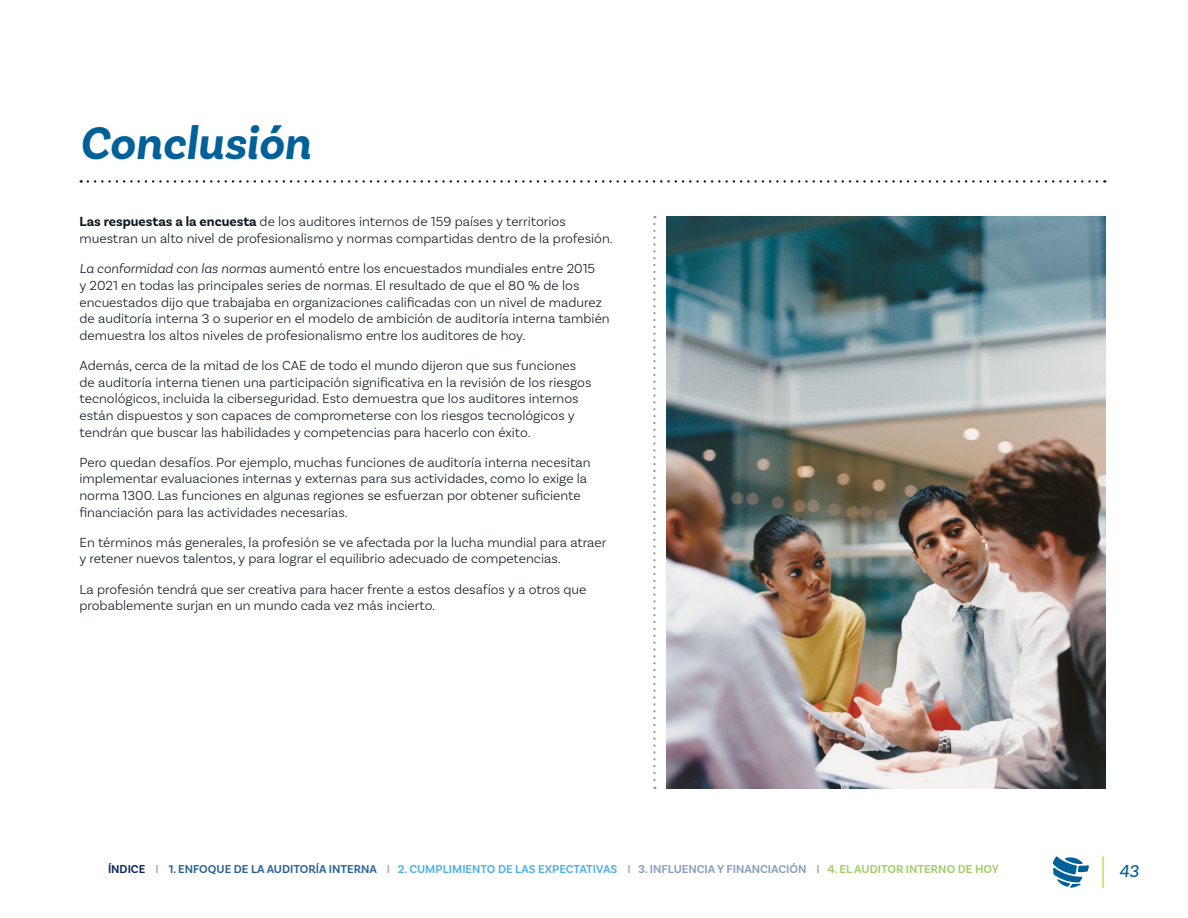
<style>
.page{position:relative;width:1188px;height:918px;background:#fff}
.page>*{position:absolute;margin:0;border:0;box-sizing:border-box;transform-origin:0 0}
.t1{font:italic 700 48px "Basic Sans";color:#006098}
.t2{font:italic 18px "Basic Sans";color:#006098}
.t3{font:300 13.8px/16.6px "Basic Sans";color:#0e1821}
.t4{font:600 12px "Basic Sans";color:#4dafe9}
.s1{font-weight:700}
.s2{font-style:italic}
.s3{color:#07215c}
.s4{color:#a7a9ac}
.s5{color:#276194}
.s6{color:#879cbd}
.s7{color:#a0cd63}
</style>
<div class="page">
<hr style="left:1103px;top:856px;width:1px;height:32px;background:#91d400">
<svg style="left:1053px;top:856px;width:36px;height:32px"></svg>
<svg style="left:88px;top:180px;width:1017px;height:3px"></svg>
<svg style="left:653px;top:224px;width:3px;height:565px"></svg>
<img style="left:666px;top:216px;width:440px;height:573px">
<h1 class="t1" style="left:80px;top:114px;width:233px">Conclusión</h1>
<p class="t3" style="left:80px;top:213px;width:535px"><span class="s1">Las respuestas a la encuesta</span> de los auditores internos de 159 países y territorios muestran un alto nivel de profesionalismo y normas compartidas dentro de la profesión.</p>
<p class="t3" style="left:80px;top:260px;width:532px"><span class="s2">La conformidad con las normas</span> aumentó entre los encuestados mundiales entre 2015<br>y 2021 en todas las principales series de normas. El resultado de que el 80 % de los encuestados dijo que trabajaba en organizaciones calificadas con un nivel de madurez de auditoría interna 3 o superior en el modelo de ambición de auditoría interna también demuestra los altos niveles de profesionalismo entre los auditores de hoy.</p>
<p class="t3" style="left:80px;top:357px;width:514px">Además, cerca de la mitad de los CAE de todo el mundo dijeron que sus funciones de auditoría interna tienen una participación significativa en la revisión de los riesgos tecnológicos, incluida la ciberseguridad. Esto demuestra que los auditores internos están dispuestos y son capaces de comprometerse con los riesgos tecnológicos y tendrán que buscar las habilidades y competencias para hacerlo con éxito.</p>
<p class="t3" style="left:80px;top:454px;width:513px">Pero quedan desafíos. Por ejemplo, muchas funciones de auditoría interna necesitan implementar evaluaciones internas y externas para sus actividades, como lo exige la norma 1300. Las funciones en algunas regiones se esfuerzan por obtener suficiente financiación para las actividades necesarias.</p>
<p class="t3" style="left:80px;top:534px;width:528px">En términos más generales, la profesión se ve afectada por la lucha mundial para atraer y retener nuevos talentos, y para lograr el equilibrio adecuado de competencias.</p>
<p class="t3" style="left:80px;top:581px;width:509px">La profesión tendrá que ser creativa para hacer frente a estos desafíos y a otros que probablemente surjan en un mundo cada vez más incierto.</p>
<p class="t4" style="left:108px;top:862px;width:892px"><span class="s3">ÍNDICE</span> <span class="s4">I</span> <span class="s5">1. ENFOQUE DE LA AUDITORÍA INTERNA</span> <span class="s4">I</span> 2. CUMPLIMIENTO DE LAS EXPECTATIVAS <span class="s4">I</span> <span class="s6">3. INFLUENCIA Y FINANCIACIÓN</span> <span class="s4">I</span> <span class="s7">4. EL AUDITOR INTERNO DE HOY</span></p>
<h2 class="t2" style="left:1119px;top:861px;width:21px">43</h2>
</div>
